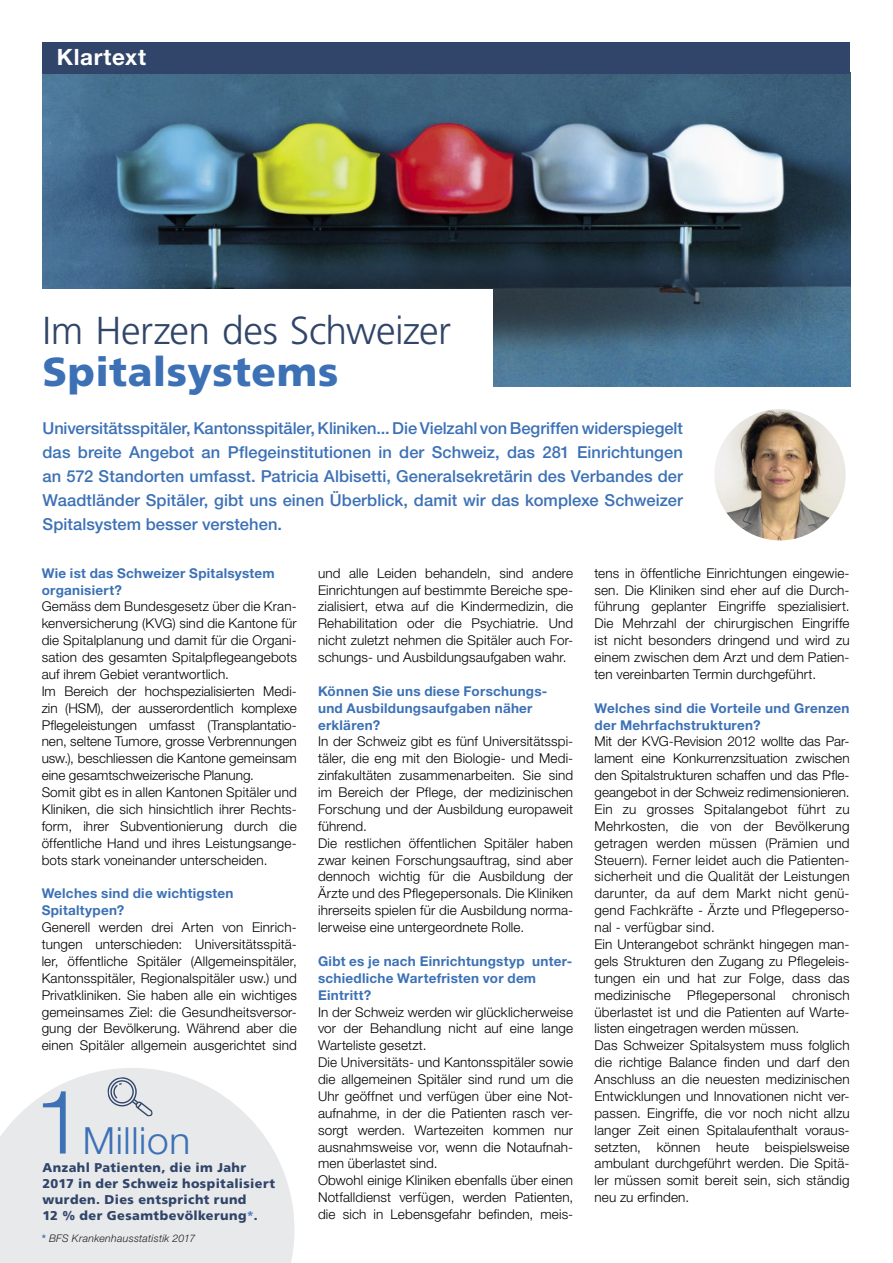
<style>
.page{position:relative;width:893px;height:1263px;background:#fff}
.page>*{position:absolute;margin:0;border:0;box-sizing:border-box;transform-origin:0 0}
.t1{font:300 88.8px "Helvetica Neue LT Std";color:#3c71b6}
.t2{font:900 40.5px "Frutiger";letter-spacing:.01em;color:#3c71b6}
.t3{font:300 39px "Frutiger";letter-spacing:-.015em;color:#304569}
.t4{font:300 37.5px "Helvetica Neue LT Std";letter-spacing:.015em;color:#3c71b6}
.t5{font:700 22.5px "Helvetica Neue LT Std";letter-spacing:.03em;color:#fff}
.t6{font:500 16.5px/24px "Helvetica Neue LT Std";letter-spacing:.005em;color:#3c71b6;text-align:justify}
.t7{font:300 13.5px/16.8px "Helvetica Neue LT Std";letter-spacing:.01em;color:#000}
.t8{font:700 13.5px/16.8px "Helvetica Neue LT Std";letter-spacing:.02em;color:#3c71b6}
.t9{font:900 12.75px/15.8px "Frutiger";letter-spacing:.035em;color:#304569}
.t10{font:italic 300 10.5px "Helvetica Neue LT Std";letter-spacing:.025em;color:#1e1e1f}
.s1{color:#547fbe}
.s2{font-weight:700;font-style:normal;color:#3c71b6}
</style>
<div class="page">
<img style="left:43px;top:74px;width:807px;height:313px">
<svg style="left:0;top:1068px;width:294px;height:195px;fill:#e8e9eb"></svg>
<div style="left:0;top:289px;width:492px;height:136px;background:#fff"></div>
<div style="left:43px;top:43px;width:807px;height:31px;background:#304569"></div>
<svg style="left:107px;top:1076px;width:46px;height:40px;background:#c8cdd4"></svg>
<img style="left:714px;top:409px;width:132px;height:131px;border-radius:66px">
<h3 class="t5" style="left:57px;top:43px;width:91px">Klartext</h3>
<h3 class="t3" style="left:43px;top:309px;width:410px">Im Herzen des Schweizer</h3>
<h2 class="t2" style="left:43px;top:348px;width:297px">Spitalsystems</h2>
<p class="t6" style="left:43px;top:416px;width:642px">Universitätsspitäler, Kantonsspitäler, Kliniken... Die Vielzahl von Begriffen widerspiegelt das breite Angebot an Pflegeinstitutionen in der Schweiz, das 281 Einrichtungen an 572 Standorten umfasst. Patricia Albisetti, Generalsekretärin des Verbandes der Waadtländer Spitäler, gibt uns einen Überblick, damit wir das komplexe Schweizer Spitalsystem besser verstehen.</p>
<p class="t8" style="left:42px;top:564px;width:235px">Wie ist das Schweizer Spitalsystem organisiert?</p>
<p class="t7" style="left:42px;top:598px;width:257px">Gemäss dem Bundesgesetz über die Kran&shy;kenversicherung (KVG) sind die Kantone für die Spitalplanung und damit für die Organi&shy;sation des gesamten Spitalpflegeangebots auf ihrem Gebiet verantwortlich.<br>Im Bereich der hochspezialisierten Medi&shy;zin (HSM), der ausserordentlich komplexe Pflegeleistungen umfasst (Transplantatio&shy;nen, seltene Tumore, grosse Verbrennungen usw.), beschliessen die Kantone gemeinsam eine gesamtschweizerische Planung.<br>Somit gibt es in allen Kantonen Spitäler und Kliniken, die sich hinsichtlich ihrer Rechts&shy;form, ihrer Subventionierung durch die öffentliche Hand und ihres Leistungsange&shy;bots stark voneinander unterscheiden.</p>
<p class="t8" style="left:42px;top:885px;width:193px">Welches sind die wichtigsten<br>Spitaltypen?</p>
<p class="t7" style="left:42px;top:919px;width:257px;text-align:justify">Generell werden drei Arten von Einrich&shy;tungen unterschieden: Universitätsspitä&shy;ler, öffentliche Spitäler (Allgemeinspitäler, Kantonsspitäler, Regionalspitäler usw.) und Privatkliniken. Sie haben alle ein wichtiges gemeinsames Ziel: die Gesundheitsversor&shy;gung der Bevölkerung. Während aber die einen Spitäler allgemein ausgerichtet sind</p>
<h1 class="t1" style="left:34px;top:1068px;width:53px">1</h1>
<h3 class="t4" style="left:83px;top:1117px;width:109px">Million</h3>
<p class="t9" style="left:43px;top:1160px;width:234px">Anzahl Patienten, die im Jahr<br>2017 in der Schweiz hospitalisiert wurden. Dies entspricht rund<br>12 % der Gesamtbevölkerung<span class="s1">*</span>.</p>
<p class="t10" style="left:42px;top:1231px;width:155px"><span class="s2">*</span> BFS Krankenhausstatistik 2017</p>
<p class="t7" style="left:318px;top:564px;width:257px;text-align:justify">und alle Leiden behandeln, sind andere Einrichtungen auf bestimmte Bereiche spe&shy;zialisiert, etwa auf die Kindermedizin, die Rehabilitation oder die Psychiatrie. Und nicht zuletzt nehmen die Spitäler auch For&shy;schungs- und Ausbildungsaufgaben wahr.</p>
<p class="t8" style="left:318px;top:682px;width:231px">Können Sie uns diese Forschungs&shy;und Ausbildungsaufgaben näher erklären?</p>
<p class="t7" style="left:318px;top:733px;width:257px">In der Schweiz gibt es fünf Universitätsspi&shy;täler, die eng mit den Biologie- und Medi&shy;zinfakultäten zusammenarbeiten. Sie sind im Bereich der Pflege, der medizinischen Forschung und der Ausbildung europaweit führend.<br>Die restlichen öffentlichen Spitäler haben zwar keinen Forschungsauftrag, sind aber dennoch wichtig für die Ausbildung der Ärzte und des Pflegepersonals. Die Kliniken ihrerseits spielen für die Ausbildung norma&shy;lerweise eine untergeordnete Rolle.</p>
<p class="t8" style="left:318px;top:952px;width:256px">Gibt es je nach Einrichtungstyp unter&shy;schiedliche Wartefristen vor dem<br>Eintritt?</p>
<p class="t7" style="left:318px;top:1003px;width:257px">In der Schweiz werden wir glücklicherweise vor der Behandlung nicht auf eine lange Warteliste gesetzt.<br>Die Universitäts- und Kantonsspitäler sowie die allgemeinen Spitäler sind rund um die Uhr geöffnet und verfügen über eine Not&shy;aufnahme, in der die Patienten rasch ver&shy;sorgt werden. Wartezeiten kommen nur ausnahmsweise vor, wenn die Notaufnah&shy;men überlastet sind.<br>Obwohl einige Kliniken ebenfalls über einen Notfalldienst verfügen, werden Patienten, die sich in Lebensgefahr befinden, meis-</p>
<p class="t7" style="left:594px;top:564px;width:257px;text-align:justify">tens in öffentliche Einrichtungen eingewie&shy;sen. Die Kliniken sind eher auf die Durch&shy;führung geplanter Eingriffe spezialisiert.<br>Die Mehrzahl der chirurgischen Eingriffe ist nicht besonders dringend und wird zu einem zwischen dem Arzt und dem Patien&shy;ten vereinbarten Termin durchgeführt.</p>
<p class="t8" style="left:594px;top:699px;width:257px">Welches sind die Vorteile und Grenzen der Mehrfachstrukturen?</p>
<p class="t7" style="left:594px;top:733px;width:257px">Mit der KVG-Revision 2012 wollte das Par&shy;lament eine Konkurrenzsituation zwischen den Spitalstrukturen schaffen und das Pfle&shy;geangebot in der Schweiz redimensionieren.<br>Ein zu grosses Spitalangebot führt zu Mehrkosten, die von der Bevölkerung getragen werden müssen (Prämien und Steuern). Ferner leidet auch die Patienten&shy;sicherheit und die Qualität der Leistungen darunter, da auf dem Markt nicht genü&shy;gend Fachkräfte - Ärzte und Pflegeperso&shy;nal - verfügbar sind.<br>Ein Unterangebot schränkt hingegen man&shy;gels Strukturen den Zugang zu Pflegeleis&shy;tungen ein und hat zur Folge, dass das medizinische Pflegepersonal chronisch überlastet ist und die Patienten auf Warte&shy;listen eingetragen werden müssen.<br>Das Schweizer Spitalsystem muss folglich die richtige Balance finden und darf den Anschluss an die neuesten medizinischen Entwicklungen und Innovationen nicht ver&shy;passen. Eingriffe, die vor noch nicht allzu langer Zeit einen Spitalaufenthalt voraus&shy;setzten, können heute beispielsweise ambulant durchgeführt werden. Die Spitä&shy;ler müssen somit bereit sein, sich ständig neu zu erfinden.</p>
</div>
